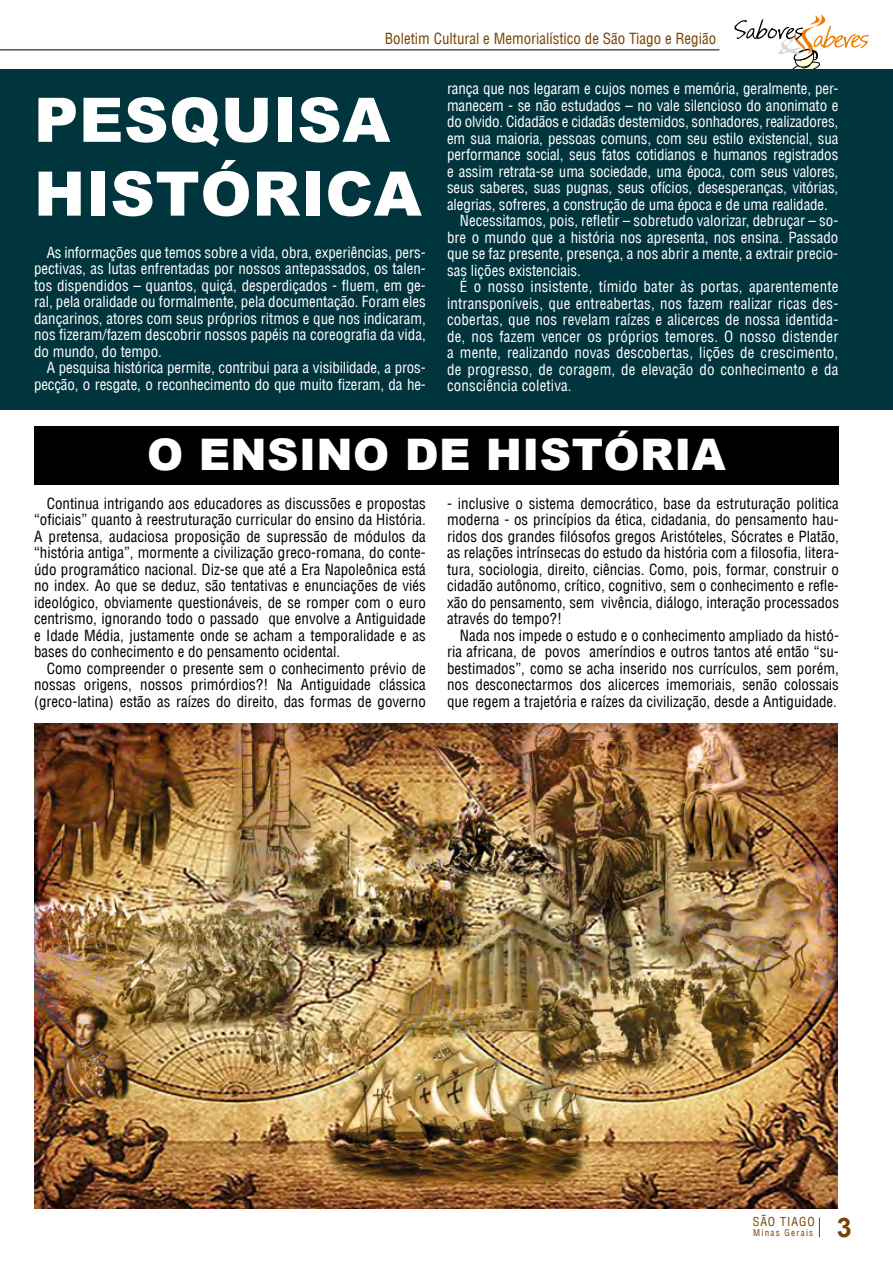
<style>
.page{position:relative;width:893px;height:1263px;background:#fff}
.page>*{position:absolute;margin:0;border:0;box-sizing:border-box;transform-origin:0 0}
.t1{font:900 61.5px/73.8px "Arial";letter-spacing:.01em;color:#fff}
.t2{font:900 43.5px "Arial";letter-spacing:.01em;color:#fff}
.t3{font:700 27px "Arial";color:#7b4206}
.t4{font:condensed 15px/16.5px "Helvetica LT";color:#fff;text-align:justify}
.t5{font:condensed 15px/16.5px "Helvetica LT";color:#000;text-align:justify}
.t6{font:condensed 15px "Helvetica LT";color:#7b4206}
.t7{font:condensed 12px "Helvetica LT";letter-spacing:.08em;color:#7b4206}
.t8{font:condensed 9px "Helvetica LT";letter-spacing:.14em;color:#7b4206}
</style>
<div class="page">
<svg style="left:734px;top:14px;width:135px;height:55px"></svg>
<hr style="left:0;top:49px;width:719px;height:1px;background:#000">
<svg style="left:819px;top:1217px;width:1px;height:20px"></svg>
<div style="left:1px;top:69px;width:892px;height:340px;background:#00353e"></div>
<div style="left:35px;top:426px;width:804px;height:58px;background:#000"></div>
<img style="left:34px;top:723px;width:804px;height:485px">
<p class="t6" style="left:385px;top:29px;width:333px">Boletim Cultural e Memorialístico de São Tiago e Região</p>
<h1 class="t1" style="left:34px;top:81px;width:389px">PESQUISA<br>HISTÓRICA</h1>
<p class="t4" style="left:34px;top:244px;width:393px;text-indent:13px">As informações que temos sobre a vida, obra, experiências, pers&shy;pectivas, as lutas enfrentadas por nossos antepassados, os talen&shy;tos dispendidos – quantos, quiçá, desperdiçados - fluem, em ge&shy;ral, pela oralidade ou formalmente, pela documentação. Foram eles dançarinos, atores com seus próprios ritmos e que nos indicaram, nos fizeram/fazem descobrir nossos papéis na coreografia da vida, do mundo, do tempo.</p>
<p class="t4" style="left:34px;top:360px;width:393px;text-align:right">A pesquisa histórica permite, contribui para a visibilidade, a pros&shy;pecção, o resgate, o reconhecimento do que muito fizeram, da he-</p>
<p class="t4" style="left:447px;top:80px;width:393px">rança que nos legaram e cujos nomes e memória, geralmente, per-</p>
<p class="t4" style="left:447px;top:97px;width:393px">manecem - se não estudados – no vale silencioso do anonimato e</p>
<p class="t4" style="left:447px;top:113px;width:393px">do olvido. Cidadãos e cidadãs destemidos, sonhadores, realizadores,</p>
<p class="t4" style="left:447px;top:130px;width:393px">em sua maioria, pessoas comuns, com seu estilo existencial, sua</p>
<p class="t4" style="left:447px;top:146px;width:393px">performance social, seus fatos cotidianos e humanos registrados</p>
<p class="t4" style="left:447px;top:163px;width:393px">e assim retrata-se uma sociedade, uma época, com seus valores,</p>
<p class="t4" style="left:447px;top:179px;width:393px">seus saberes, suas pugnas, seus ofícios, desesperanças, vitórias,</p>
<p class="t4" style="left:447px;top:196px;width:382px">alegrias, sofreres, a construção de uma época e de uma realidade.</p>
<p class="t4" style="left:460px;top:212px;width:380px">Necessitamos, pois, refletir – sobretudo valorizar, debruçar – so-</p>
<p class="t4" style="left:447px;top:229px;width:393px">bre o mundo que a história nos apresenta, nos ensina. Passado</p>
<p class="t4" style="left:447px;top:245px;width:393px">que se faz presente, presença, a nos abrir a mente, a extrair precio-</p>
<p class="t4" style="left:447px;top:262px;width:135px">sas lições existenciais.</p>
<p class="t4" style="left:460px;top:278px;width:380px">É o nosso insistente, tímido bater às portas, aparentemente</p>
<p class="t4" style="left:447px;top:295px;width:393px">intransponíveis, que entreabertas, nos fazem realizar ricas des-</p>
<p class="t4" style="left:447px;top:311px;width:393px">cobertas, que nos revelam raízes e alicerces de nossa identida-</p>
<p class="t4" style="left:447px;top:328px;width:393px">de, nos fazem vencer os próprios temores. O nosso distender</p>
<p class="t4" style="left:447px;top:344px;width:393px">a mente, realizando novas descobertas, lições de crescimento,</p>
<p class="t4" style="left:447px;top:361px;width:393px">de progresso, de coragem, de elevação do conhecimento e da</p>
<p class="t4" style="left:447px;top:377px;width:126px">consciência coletiva.</p>
<h2 class="t2" style="left:147px;top:423px;width:580px">O ENSINO DE HISTÓRIA</h2>
<p class="t5" style="left:34px;top:495px;width:393px;text-indent:13px">Continua intrigando aos educadores as discussões e propostas “oficiais” quanto à reestruturação curricular do ensino da História.<br>A pretensa, audaciosa proposição de supressão de módulos da “história antiga”, mormente a civilização greco-romana, do conte&shy;údo programático nacional. Diz-se que até a Era Napoleônica está no index. Ao que se deduz, são tentativas e enunciações de viés ideológico, obviamente questionáveis, de se romper com o euro centrismo, ignorando todo o passado que envolve a Antiguidade e Idade Média, justamente onde se acham a temporalidade e as bases do conhecimento e do pensamento ocidental.</p>
<p class="t5" style="left:34px;top:660px;width:393px;text-indent:13px">Como compreender o presente sem o conhecimento prévio de nossas origens, nossos primórdios?! Na Antiguidade clássica (greco-latina) estão as raízes do direito, das formas de governo</p>
<p class="t5" style="left:447px;top:495px;width:393px">- inclusive o sistema democrático, base da estruturação politica moderna - os princípios da ética, cidadania, do pensamento hau&shy;ridos dos grandes filósofos gregos Aristóteles, Sócrates e Platão, as relações intrínsecas do estudo da história com a filosofia, litera&shy;tura, sociologia, direito, ciências. Como, pois, formar, construir o cidadão autônomo, crítico, cognitivo, sem o conhecimento e refle&shy;xão do pensamento, sem vivência, diálogo, interação processados através do tempo?!</p>
<p class="t5" style="left:447px;top:627px;width:393px;text-indent:13px">Nada nos impede o estudo e o conhecimento ampliado da histó&shy;ria africana, de povos ameríndios e outros tantos até então “su&shy;bestimados”, como se acha inserido nos currículos, sem porém, nos desconectarmos dos alicerces imemoriais, senão colossais que regem a trajetória e raízes da civilização, desde a Antiguidade.</p>
<p class="t7" style="left:753px;top:1214px;width:64px">SÃO TIAGO</p>
<p class="t8" style="left:753px;top:1227px;width:62px">Minas Gerais</p>
<h3 class="t3" style="left:837px;top:1210px;width:17px">3</h3>
</div>
